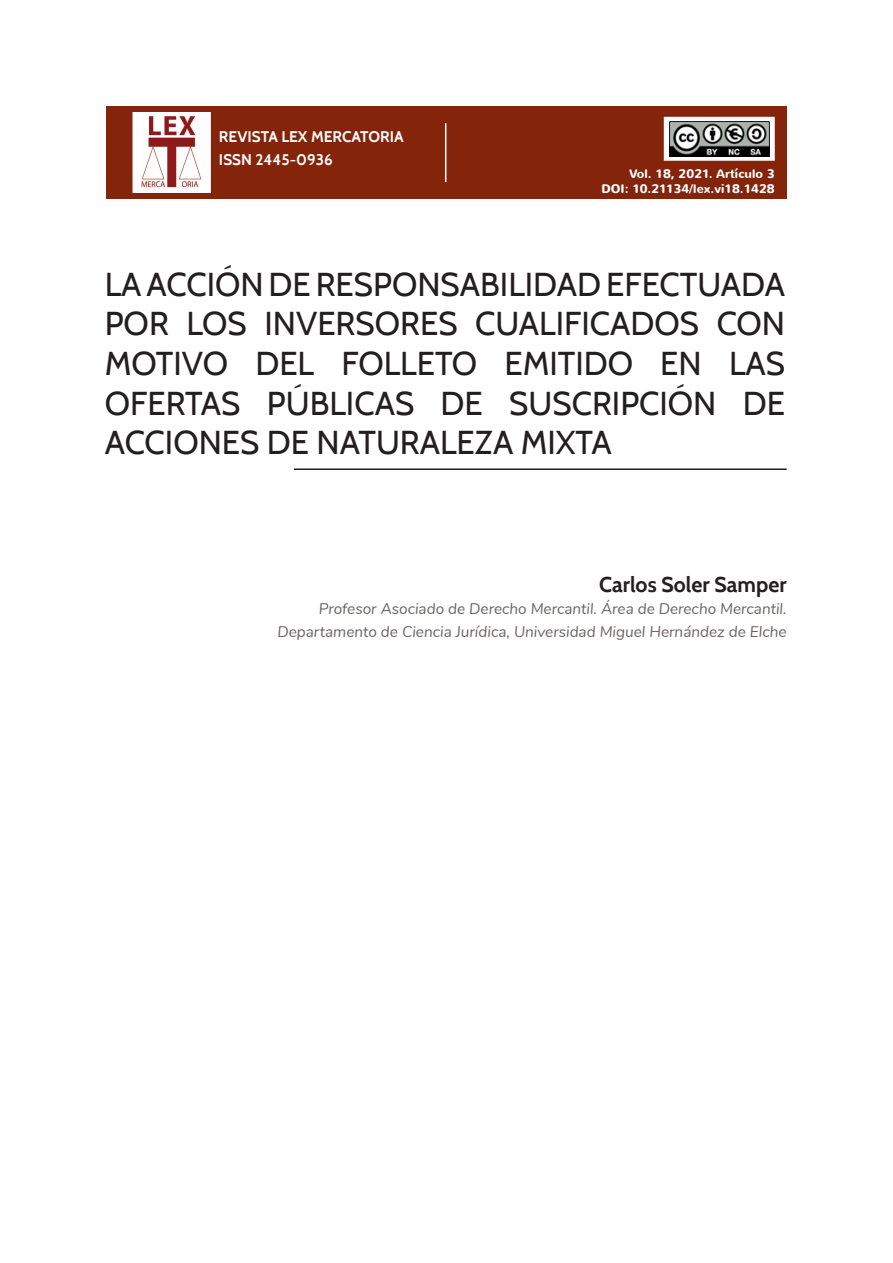
<style>
.page{position:relative;width:893px;height:1263px;background:#fff}
.page>*{position:absolute;margin:0;border:0;box-sizing:border-box;transform-origin:0 0}
.t1{font:33px/39.6px "Cabin";color:#231f20;text-align:justify}
.t2{font:700 21.3px "Cabin";color:#231f20}
.t3{font:italic 15.3px/22.5px "Nunito";color:#696564;text-align:right}
.t4{font:700 15.3px/22.5px "Cabin";color:#fafafa}
.t5{font:700 12.3px "Nunito";color:#fff}
</style>
<div class="page">
<div style="left:106px;top:106px;width:681px;height:93px;background:#84240a"></div>
<svg style="left:664px;top:117px;width:111px;height:44px"></svg>
<img style="left:669px;top:121px;width:100px;height:35px">
<hr style="left:294px;top:468px;width:493px;height:2px;background:#231f20">
<hr style="left:445px;top:123px;width:1px;height:59px;background:#fff">
<img style="left:133px;top:113px;width:78px;height:80px">
<p class="t4" style="left:219px;top:126px;width:186px">REVISTA LEX MERCATORIA<br>ISSN 2445-0936</p>
<p class="t5" style="left:629px;top:166px;width:147px">Vol. 18, 2021. Artículo 3</p>
<p class="t5" style="left:602px;top:180px;width:175px">DOI: 10.21134/lex.vi18.1428</p>
<p class="t1" style="left:105px;top:264px;width:682px">LA ACCIÓN DE RESPONSABILIDAD EFECTUADA POR LOS INVERSORES CUALIFICADOS CON MOTIVO DEL FOLLETO EMITIDO EN LAS OFERTAS PÚBLICAS DE SUSCRIPCIÓN DE ACCIONES DE NATURALEZA MIXTA</p>
<p class="t2" style="left:599px;top:571px;width:189px">Carlos Soler Samper</p>
<p class="t3" style="left:277px;top:597px;width:511px">Profesor Asociado de Derecho Mercantil. Área de Derecho Mercantil.<br>Departamento de Ciencia Jurídica, Universidad Miguel Hernández de Elche</p>
</div>
